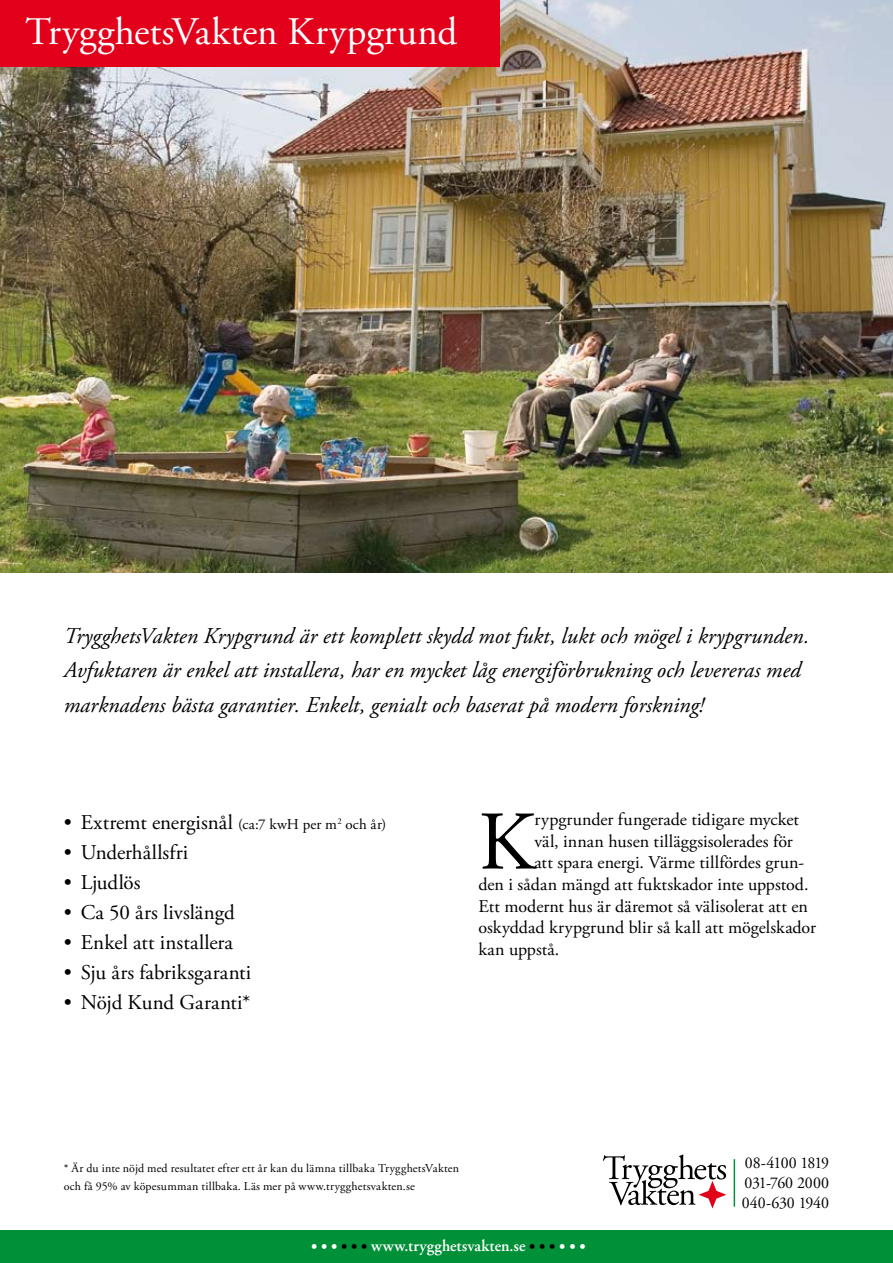
<style>
.page{position:relative;width:893px;height:1263px;background:#fff}
.page>*{position:absolute;margin:0;border:0;box-sizing:border-box;transform-origin:0 0}
.t1{font:83.1px "Adobe Garamond Pro";color:#000}
.t2{font:39px "Adobe Garamond Pro";letter-spacing:.005em;color:#fff}
.t3{font:italic 22.5px/34.5px "Adobe Garamond Pro";color:#000}
.t4{font:21px "Adobe Garamond Pro";color:#000}
.t5{font:18px "Adobe Garamond Pro";color:#000}
.t6{font:600 16.5px "Adobe Garamond Pro";letter-spacing:.015em;color:#fff;scale:.96 1}
.t7{font:16.5px/19.8px "Adobe Garamond Pro";letter-spacing:-.005em;color:#000;text-align:justify;scale:.96 1}
.t8{font:12px/18px "Adobe Garamond Pro";letter-spacing:.015em;color:#000}
.s1{font-size:15px}
.s2{color:#000}
</style>
<div class="page">
<div style="left:0;top:1230px;width:893px;height:33px;background:#009037"></div>
<svg style="left:603px;top:1154px;width:123px;height:54px"></svg>
<hr style="left:734px;top:1159px;width:1px;height:47px;background:#009037">
<img style="left:0;top:0;width:893px;height:573px">
<div style="left:0;top:0;width:500px;height:67px;background:#e2001a"></div>
<h2 class="t2" style="left:26px;top:8px;width:433px">TrygghetsVakten Krypgrund</h2>
<p class="t3" style="left:64px;top:619px;width:747px">TrygghetsVakten Krypgrund är ett komplett skydd mot fukt, lukt och mögel i krypgrunden.<br>Avfuktaren är enkel att installera, har en mycket låg energiförbrukning och levereras med marknadens bästa garantier. Enkelt, genialt och baserat på modern forskning!</p>
<p class="t4" style="left:64px;top:810px;width:324px">• Extremt energisnål <span class="s1">(ca:7 kwH per m</span><sup>2</sup> <span class="s1">och år)</span></p>
<p class="t4" style="left:64px;top:840px;width:126px">• Underhållsfri</p>
<p class="t4" style="left:64px;top:870px;width:78px">• Ljudlös</p>
<p class="t4" style="left:64px;top:900px;width:173px">• Ca 50 års livslängd</p>
<p class="t4" style="left:64px;top:930px;width:171px">• Enkel att installera</p>
<p class="t4" style="left:64px;top:960px;width:189px">• Sju års fabriksgaranti</p>
<p class="t4" style="left:64px;top:990px;width:188px">• Nöjd Kund Garanti*</p>
<h1 class="t1" style="left:478px;top:792px;width:58px">K</h1>
<p class="t5" style="left:534px;top:809px;width:266px">rypgrunder fungerade tidigare mycket</p>
<p class="t5" style="left:534px;top:830px;width:260px">väl, innan husen tilläggsisolerades för</p>
<p class="t5" style="left:534px;top:852px;width:271px">att spara energi. Värme tillfördes grun-</p>
<p class="t5" style="left:478px;top:873px;width:332px">den i sådan mängd att fuktskador inte uppstod.</p>
<p class="t5" style="left:478px;top:895px;width:331px">Ett modernt hus är däremot så välisolerat att en</p>
<p class="t5" style="left:478px;top:917px;width:339px">oskyddad krypgrund blir så kall att mögelskador</p>
<p class="t5" style="left:478px;top:938px;width:83px">kan uppstå.</p>
<p class="t8" style="left:64px;top:1160px;width:397px">* Är du inte nöjd med resultatet efter ett år kan du lämna tillbaka TrygghetsVakten och få 95% av köpesumman tillbaka. Läs mer på www.trygghetsvakten.se</p>
<p class="t7" style="left:742px;top:1154px;width:93px">08-4100 1819<br>031-760 2000<br>040-630 1940</p>
<p class="t6" style="left:311px;top:1236px;width:287px">• • • <span class="s2">• • •</span> www.trygghetsvakten.se <span class="s2">• • •</span> • • •</p>
</div>
